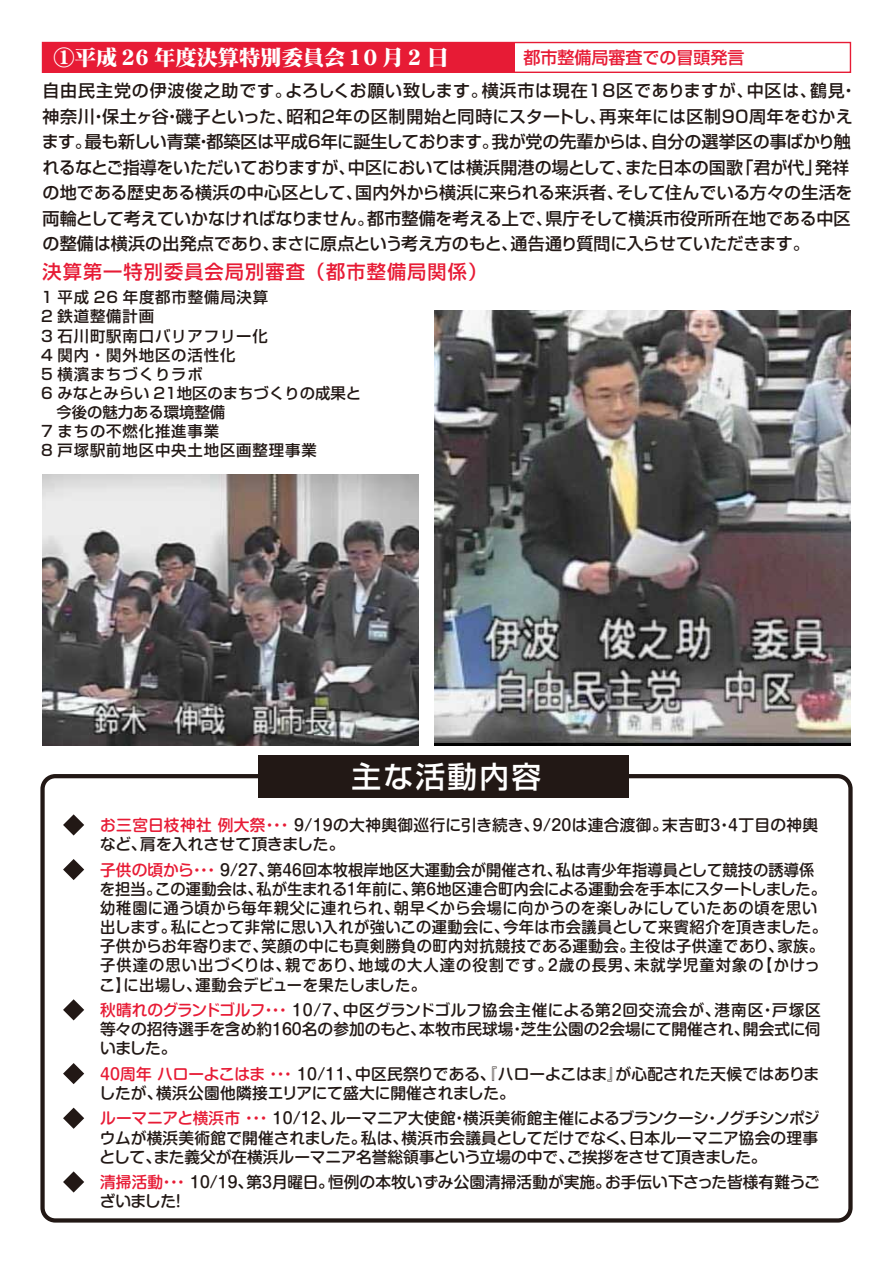
<style>
.page{position:relative;width:893px;height:1263px;background:#fff}
.page>*{position:absolute;margin:0;border:0;box-sizing:border-box;transform-origin:0 0}
.t1{font:500 29.7px "Shin Go Pr 5";letter-spacing:.075em;color:#fff}
.t2{font:21.3px "DF Mincho UB WING RKSJ H";color:#fff}
.t3{font:500 19.2px "Shin Go Pr 5";letter-spacing:.06em;color:#e71b35}
.t4{font:500 16.95px/25.5px "Shin Go Pr 5";color:#221815}
.t5{font:500 16.95px "Shin Go Pr 5";color:#e71b35}
.t6{font:500 15.75px/19.2px "Shin M Go Pro";letter-spacing:.005em;color:#221815}
.t7{font:500 15.3px/19.2px "Shin Go Pr 5";letter-spacing:.06em;color:#221815}
.s1{color:#e71b35}
</style>
<div class="page">
<div style="left:43px;top:43px;width:471px;height:29px;background:#e71b35"></div>
<div style="left:42px;top:42px;width:809px;height:31px;border:1px solid #e71b35"></div>
<div style="left:40px;top:774px;width:813px;height:448px;border:4px solid #221815;border-radius:13px"></div>
<div style="left:258px;top:755px;width:371px;height:42px;background:#221815"></div>
<svg style="left:63px;top:1171px;width:21px;height:21px"></svg>
<svg style="left:63px;top:859px;width:21px;height:21px"></svg>
<svg style="left:63px;top:999px;width:21px;height:21px"></svg>
<svg style="left:63px;top:814px;width:21px;height:21px"></svg>
<svg style="left:63px;top:1063px;width:21px;height:21px"></svg>
<svg style="left:63px;top:1108px;width:21px;height:21px"></svg>
<img style="left:435px;top:310px;width:415px;height:435px">
<img style="left:43px;top:474px;width:376px;height:271px">
<h2 class="t2" style="left:54px;top:47px;width:397px">①平成 26 年度決算特別委員会 10 月 2 日</h2>
<p class="t5" style="left:523px;top:43px;width:223px">都市整備局審査での冒頭発言</p>
<p class="t4" style="left:42px;top:77px;width:817px">自由民主党の伊波俊之助です。よろしくお願い致します。横浜市は現在18区でありますが、中区は、鶴見・神奈川・保土ヶ谷・磯子といった、昭和２年の区制開始と同時にスタートし、再来年には区制90周年をむかえます。最も新しい青葉・都築区は平成６年に誕生しております。我が党の先輩からは、自分の選挙区の事ばかり触れるなとご指導をいただいておりますが、中区においては横浜開港の場として、また日本の国歌「君が代」発祥の地である歴史ある横浜の中心区として、国内外から横浜に来られる来浜者、そして住んでいる方々の生活を両輪として考えていかなければなりません。都市整備を考える上で、県庁そして横浜市役所所在地である中区の整備は横浜の出発点であり、まさに原点という考え方のもと、通告通り質問に入らせていただきます。</p>
<p class="t3" style="left:43px;top:256px;width:446px">決算第一特別委員会局別審査（都市整備局関係）</p>
<p class="t7" style="left:41px;top:286px;width:321px">1 平成 26 年度都市整備局決算<br>2 鉄道整備計画<br>3 石川町駅南口バリアフリー化<br>4 関内・関外地区の活性化<br>5 横濱まちづくりラボ<br>6 みなとみらい 21地区のまちづくりの成果と　今後の魅力ある環境整備<br>7 まちの不燃化推進事業<br>8 戸塚駅前地区中央土地区画整理事業</p>
<h1 class="t1" style="left:352px;top:752px;width:191px">主な活動内容</h1>
<p class="t6" style="left:100px;top:814px;width:720px"><span class="s1">お三宮日枝神社 例大祭・・・</span>9/19の大神輿御巡行に引き続き、9/20は連合渡御。末吉町3・4丁目の神輿など、肩を入れさせて頂きました。</p>
<p class="t6" style="left:100px;top:858px;width:729px"><span class="s1">子供の頃から・・・</span>9/２7、第46回本牧根岸地区大運動会が開催され、私は青少年指導員として競技の誘導係を担当。この運動会は、私が生まれる1年前に、第6地区連合町内会による運動会を手本にスタートしました。幼稚園に通う頃から毎年親父に連れられ、朝早くから会場に向かうのを楽しみにしていたあの頃を思い出します。私にとって非常に思い入れが強いこの運動会に、今年は市会議員として来賓紹介を頂きました。子供からお年寄りまで、笑顔の中にも真剣勝負の町内対抗競技である運動会。主役は子供達であり、家族。子供達の思い出づくりは、親であり、地域の大人達の役割です。2歳の長男、未就学児童対象の【かけっこ】に出場し、運動会デビューを果たしました。</p>
<p class="t6" style="left:100px;top:999px;width:722px;text-align:justify"><span class="s1">秋晴れのグランドゴルフ・・・</span>10/7、中区グランドゴルフ協会主催による第2回交流会が、港南区・戸塚区等々の招待選手を含め約160名の参加のもと、本牧市民球場・芝生公園の2会場にて開催され、開会式に伺いました。</p>
<p class="t6" style="left:99px;top:1062px;width:721px"><span class="s1">40周年 ハローよこはま ・・・</span>10/１１、中区民祭りである、『ハローよこはま』が心配された天候ではありましたが、横浜公園他隣接エリアにて盛大に開催されました。</p>
<p class="t6" style="left:100px;top:1107px;width:721px;text-align:justify"><span class="s1">ルーマニアと横浜市 ・・・</span>10/１２、ルーマニア大使館・横浜美術館主催によるブランクーシ・ノグチシンポジウムが横浜美術館で開催されました。私は、横浜市会議員としてだけでなく、日本ルーマニア協会の理事として、また義父が在横浜ルーマニア名誉総領事という立場の中で、ご挨拶をさせて頂きました。</p>
<p class="t6" style="left:100px;top:1171px;width:721px"><span class="s1">清掃活動・・・</span>１０/１９、第3月曜日。恒例の本牧いずみ公園清掃活動が実施。お手伝い下さった皆様有難うございました！</p>
</div>
